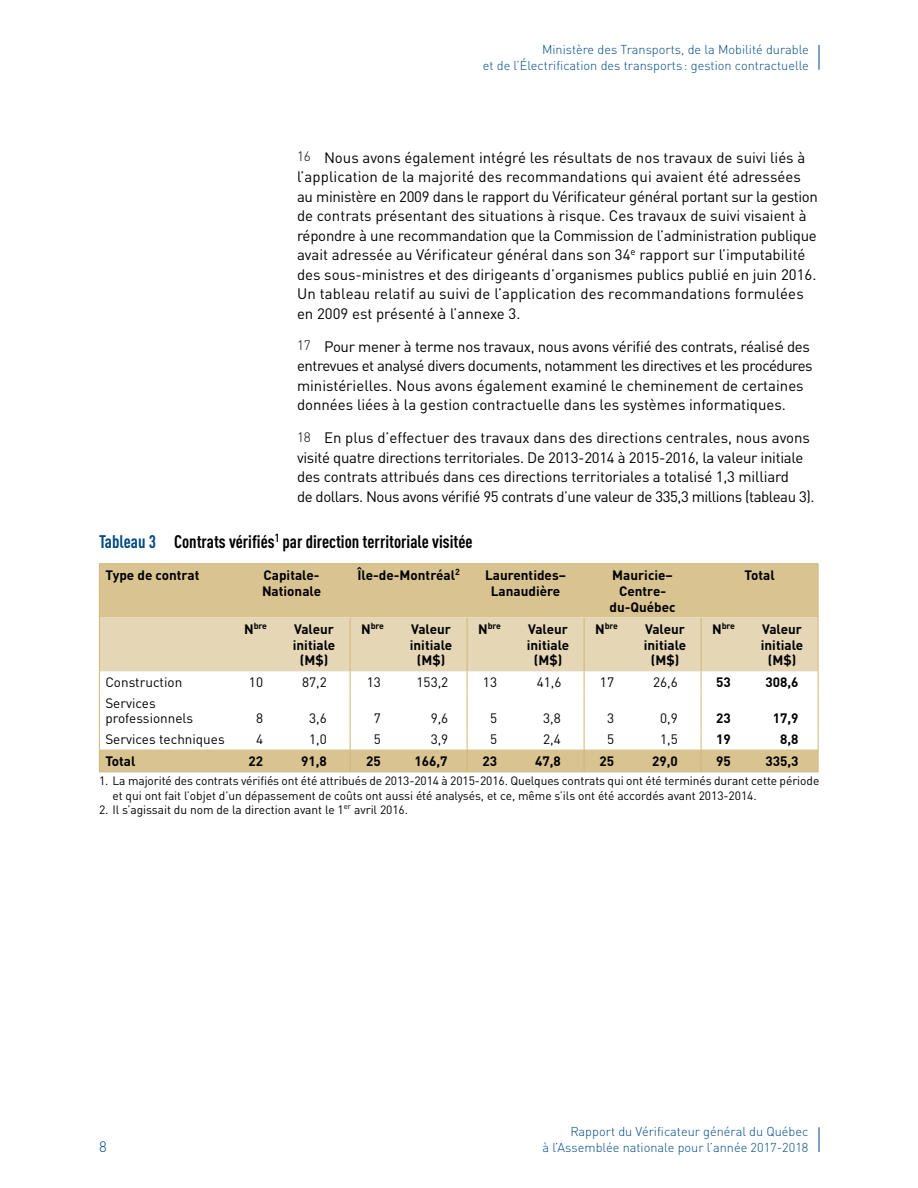
<style>
.page{position:relative;width:918px;height:1188px;background:#fff}
.page>*{position:absolute;margin:0;border:0;box-sizing:border-box;transform-origin:0 0}
.t1{font:700 condensed 18px "DIN Offc";color:#000}
.t2{font:15px/19.5px "DIN Offc";letter-spacing:-.005em;color:#000}
.t3{font:300 15px "DIN Offc";color:#004983}
.t4{font:700 13.5px/15.8px "DIN Offc";color:#000;text-align:center}
.t5{font:13.5px/15.8px "DIN Offc";color:#000}
.t6{font:300 12.75px/15.8px "DIN Offc";color:#004983;text-align:right}
.t7{font:12px/14.4px "DIN Offc";letter-spacing:-.01em;color:#000}
.t8{font:700 8.7px "DIN Offc";letter-spacing:-.015em;color:#000}
.s1{font-weight:300;font-size:13.5px}
.s2{color:#004983}
.s3{font-size:13.5px}
</style>
<div class="page">
<svg style="left:819px;top:1127px;width:1px;height:25px"></svg>
<svg style="left:819px;top:45px;width:1px;height:25px"></svg>
<svg style="left:100px;top:564px;width:718px;height:207px;fill:#d8c391"></svg>
<hr style="left:350px;top:692px;width:1px;height:37px;background:#cfb67b">
<hr style="left:467px;top:692px;width:1px;height:37px;background:#cfb67b">
<hr style="left:584px;top:692px;width:1px;height:37px;background:#cfb67b">
<hr style="left:701px;top:692px;width:1px;height:37px;background:#cfb67b">
<hr style="left:99px;top:563px;width:134px;height:1px;background:#cfb67b">
<hr style="left:99px;top:564px;width:1px;height:54px;background:#cfb67b">
<hr style="left:233px;top:563px;width:45px;height:1px;background:#cfb67b">
<hr style="left:278px;top:563px;width:72px;height:1px;background:#cfb67b">
<hr style="left:350px;top:563px;width:45px;height:1px;background:#cfb67b">
<hr style="left:395px;top:563px;width:72px;height:1px;background:#cfb67b">
<hr style="left:467px;top:563px;width:45px;height:1px;background:#cfb67b">
<hr style="left:512px;top:563px;width:72px;height:1px;background:#cfb67b">
<hr style="left:584px;top:563px;width:45px;height:1px;background:#cfb67b">
<hr style="left:629px;top:563px;width:72px;height:1px;background:#cfb67b">
<hr style="left:701px;top:563px;width:45px;height:1px;background:#cfb67b">
<hr style="left:746px;top:563px;width:72px;height:1px;background:#cfb67b">
<hr style="left:818px;top:564px;width:1px;height:54px;background:#cfb67b">
<svg style="left:99px;top:618px;width:720px;height:74px"></svg>
<hr style="left:99px;top:692px;width:1px;height:37px;background:#cfb67b">
<hr style="left:818px;top:692px;width:1px;height:37px;background:#cfb67b">
<svg style="left:99px;top:729px;width:1px;height:42px"></svg>
<svg style="left:818px;top:729px;width:1px;height:42px"></svg>
<hr style="left:99px;top:771px;width:134px;height:1px;background:#cfb67b">
<hr style="left:233px;top:771px;width:45px;height:1px;background:#cfb67b">
<hr style="left:278px;top:771px;width:72px;height:1px;background:#cfb67b">
<hr style="left:350px;top:771px;width:45px;height:1px;background:#cfb67b">
<hr style="left:395px;top:771px;width:72px;height:1px;background:#cfb67b">
<hr style="left:467px;top:771px;width:45px;height:1px;background:#cfb67b">
<hr style="left:512px;top:771px;width:72px;height:1px;background:#cfb67b">
<hr style="left:584px;top:771px;width:45px;height:1px;background:#cfb67b">
<hr style="left:629px;top:771px;width:72px;height:1px;background:#cfb67b">
<hr style="left:701px;top:771px;width:45px;height:1px;background:#cfb67b">
<hr style="left:746px;top:771px;width:72px;height:1px;background:#cfb67b">
<svg style="left:350px;top:729px;width:1px;height:42px"></svg>
<svg style="left:467px;top:729px;width:1px;height:42px"></svg>
<svg style="left:584px;top:729px;width:1px;height:42px"></svg>
<svg style="left:701px;top:729px;width:1px;height:42px"></svg>
<p class="t6" style="left:483px;top:41px;width:328px">Ministère des Transports, de la Mobilité durable<br>et de l’Électrification des transports : gestion contractuelle</p>
<p class="t2" style="left:297px;top:148px;width:523px"><span class="s1">16</span> Nous avons également intégré les résultats de nos travaux de suivi liés à l’application de la majorité des recommandations qui avaient été adressées au ministère en 2009 dans le rapport du Vérificateur général portant sur la gestion de contrats présentant des situations à risque. Ces travaux de suivi visaient à répondre à une recommandation que la Commission de l’administration publique avait adressée au Vérificateur général dans son 34<sup>e</sup> rapport sur l’imputabilité des sous-ministres et des dirigeants d’organismes publics publié en juin 2016.<br>Un tableau relatif au suivi de l’application des recommandations formulées en 2009 est présenté à l’annexe 3.</p>
<p class="t2" style="left:297px;top:337px;width:517px"><span class="s1">17</span> Pour mener à terme nos travaux, nous avons vérifié des contrats, réalisé des entrevues et analysé divers documents, notamment les directives et les procédures ministérielles. Nous avons également examiné le cheminement de certaines données liées à la gestion contractuelle dans les systèmes informatiques.</p>
<p class="t2" style="left:297px;top:428px;width:519px"><span class="s1">18</span> En plus d’effectuer des travaux dans des directions centrales, nous avons visité quatre directions territoriales. De 2013-2014 à 2015-2016, la valeur initiale des contrats attribués dans ces directions territoriales a totalisé 1,3 milliard<br>de dollars. Nous avons vérifié 95 contrats d’une valeur de 335,3 millions (tableau 3).</p>
<p class="t1" style="left:99px;top:531px;width:375px"><span class="s2">Tableau 3</span> Contrats vérifiés<sup>1</sup> par direction territoriale visitée</p>
<p class="t4" style="left:105px;top:567px;width:96px">Type de contrat</p>
<p class="t4" style="left:262px;top:567px;width:61px;text-align:left">Capitale-<br>Nationale</p>
<p class="t4" style="left:357px;top:567px;width:104px">Île-de-Montréal<sup>2</sup></p>
<p class="t4" style="left:485px;top:567px;width:83px">Laurentides–<br>Lanaudière</p>
<p class="t4" style="left:609px;top:567px;width:68px">Mauricie–<br>Centre&shy;du-Québec</p>
<p class="t4" style="left:744px;top:567px;width:32px">Total</p>
<p class="t8" style="left:244px;top:620px;width:25px"><span class="s3">N</span>bre</p>
<p class="t4" style="left:293px;top:621px;width:44px">Valeur initiale (M$)</p>
<p class="t8" style="left:361px;top:620px;width:25px"><span class="s3">N</span>bre</p>
<p class="t4" style="left:410px;top:621px;width:44px">Valeur initiale (M$)</p>
<p class="t8" style="left:478px;top:620px;width:25px"><span class="s3">N</span>bre</p>
<p class="t4" style="left:527px;top:621px;width:44px">Valeur initiale (M$)</p>
<p class="t8" style="left:595px;top:620px;width:25px"><span class="s3">N</span>bre</p>
<p class="t4" style="left:644px;top:621px;width:44px">Valeur initiale (M$)</p>
<p class="t8" style="left:712px;top:620px;width:25px"><span class="s3">N</span>bre</p>
<p class="t4" style="left:761px;top:621px;width:44px">Valeur initiale (M$)</p>
<p class="t5" style="left:105px;top:674px;width:78px">Construction</p>
<p class="t5" style="left:249px;top:674px;width:16px">10</p>
<p class="t5" style="left:302px;top:674px;width:26px">87,2</p>
<p class="t5" style="left:367px;top:674px;width:16px">13</p>
<p class="t5" style="left:417px;top:674px;width:33px">153,2</p>
<p class="t5" style="left:483px;top:674px;width:16px">13</p>
<p class="t5" style="left:537px;top:674px;width:26px">41,6</p>
<p class="t5" style="left:600px;top:674px;width:16px">17</p>
<p class="t5" style="left:653px;top:674px;width:26px">26,6</p>
<p class="t4" style="left:716px;top:674px;width:16px">53</p>
<p class="t4" style="left:766px;top:674px;width:35px">308,6</p>
<p class="t5" style="left:105px;top:695px;width:89px">Services professionnels</p>
<p class="t5" style="left:256px;top:710px;width:9px">8</p>
<p class="t5" style="left:309px;top:710px;width:19px">3,6</p>
<p class="t5" style="left:374px;top:710px;width:9px">7</p>
<p class="t5" style="left:431px;top:710px;width:19px">9,6</p>
<p class="t5" style="left:490px;top:710px;width:9px">5</p>
<p class="t5" style="left:543px;top:710px;width:19px">3,8</p>
<p class="t5" style="left:607px;top:710px;width:9px">3</p>
<p class="t5" style="left:660px;top:710px;width:19px">0,9</p>
<p class="t4" style="left:716px;top:710px;width:16px">23</p>
<p class="t4" style="left:773px;top:710px;width:27px">17,9</p>
<p class="t5" style="left:105px;top:731px;width:121px">Services techniques</p>
<p class="t5" style="left:256px;top:731px;width:9px">4</p>
<p class="t5" style="left:309px;top:731px;width:19px">1,0</p>
<p class="t5" style="left:374px;top:731px;width:9px">5</p>
<p class="t5" style="left:431px;top:731px;width:19px">3,9</p>
<p class="t5" style="left:490px;top:731px;width:9px">5</p>
<p class="t5" style="left:543px;top:731px;width:19px">2,4</p>
<p class="t5" style="left:607px;top:731px;width:9px">5</p>
<p class="t5" style="left:660px;top:731px;width:19px">1,5</p>
<p class="t4" style="left:716px;top:731px;width:16px">19</p>
<p class="t4" style="left:780px;top:731px;width:20px">8,8</p>
<p class="t4" style="left:105px;top:753px;width:32px">Total</p>
<p class="t4" style="left:248px;top:753px;width:16px">22</p>
<p class="t4" style="left:301px;top:753px;width:27px">91,8</p>
<p class="t4" style="left:366px;top:753px;width:16px">25</p>
<p class="t4" style="left:414px;top:753px;width:35px">166,7</p>
<p class="t4" style="left:482px;top:753px;width:16px">23</p>
<p class="t4" style="left:535px;top:753px;width:27px">47,8</p>
<p class="t4" style="left:599px;top:753px;width:16px">25</p>
<p class="t4" style="left:652px;top:753px;width:27px">29,0</p>
<p class="t4" style="left:716px;top:753px;width:16px">95</p>
<p class="t4" style="left:765px;top:753px;width:35px">335,3</p>
<p class="t7" style="left:112px;top:773px;width:708px;text-indent:-14px">1. La majorité des contrats vérifiés ont été attribués de 2013-2014 à 2015-2016. Quelques contrats qui ont été terminés durant cette période et qui ont fait l’objet d’un dépassement de coûts ont aussi été analysés, et ce, même s’ils ont été accordés avant 2013-2014.</p>
<p class="t7" style="left:99px;top:802px;width:311px">2. Il s’agissait du nom de la direction avant le 1<sup>er</sup> avril 2016.</p>
<p class="t3" style="left:99px;top:1137px;width:9px">8</p>
<p class="t6" style="left:542px;top:1124px;width:268px">Rapport du Vérificateur général du Québec<br>à l’Assemblée nationale pour l’année 2017-2018</p>
</div>
